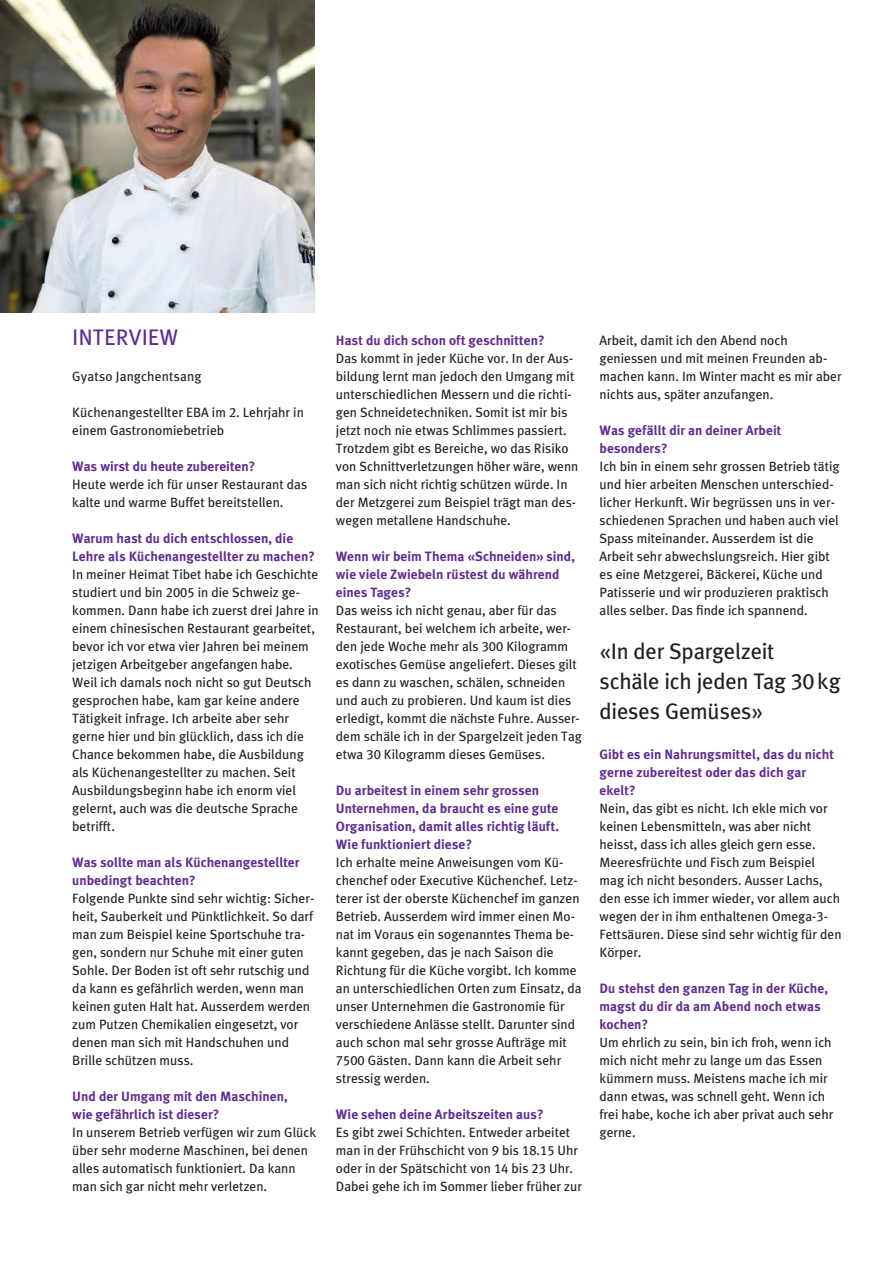
<style>
.page{position:relative;width:893px;height:1263px;background:#fff}
.page>*{position:absolute;margin:0;border:0;box-sizing:border-box;transform-origin:0 0}
.t1{font:22.5px/30px "Meta Mix";letter-spacing:-.01em;color:#231f20}
.t2{font:22.5px "Meta Mix";color:#612d91}
.t3{font:13.5px/18px "Meta Mix";color:#231f20}
.t4{font:700 13.5px/18px "Meta Mix";letter-spacing:.005em;color:#612d91}
</style>
<div class="page">
<img style="left:0;top:0;width:315px;height:313px">
<h1 class="t2" style="left:72px;top:324px;width:108px">INTERVIEW</h1>
<p class="t3" style="left:72px;top:367px;width:131px">Gyatso Jangchentsang</p>
<p class="t3" style="left:72px;top:403px;width:233px">Küchenangestellter EBA im 2. Lehrjahr in einem Gastronomiebetrieb</p>
<p class="t4" style="left:72px;top:457px;width:185px">Was wirst du heute zubereiten?</p>
<p class="t3" style="left:72px;top:475px;width:236px">Heute werde ich für unser Restaurant das kalte und warme Buffet bereitstellen.</p>
<p class="t4" style="left:72px;top:529px;width:244px">Warum hast du dich entschlossen, die<br>Lehre als Küchenangestellter zu machen?</p>
<p class="t3" style="left:72px;top:565px;width:248px">In meiner Heimat Tibet habe ich Geschichte studiert und bin 2005 in die Schweiz ge&shy;kommen. Dann habe ich zuerst drei Jahre in einem chinesischen Restaurant gearbeitet, bevor ich vor etwa vier Jahren bei meinem jetzigen Arbeitgeber angefangen habe.<br>Weil ich damals noch nicht so gut Deutsch gesprochen habe, kam gar keine andere Tätigkeit infrage. Ich arbeite aber sehr gerne hier und bin glücklich, dass ich die Chance bekommen habe, die Ausbildung als Küchenangestellter zu machen. Seit Ausbildungsbeginn habe ich enorm viel gelernt, auch was die deutsche Sprache betrifft.</p>
<p class="t4" style="left:72px;top:853px;width:229px">Was sollte man als Küchenangestellter unbedingt beachten?</p>
<p class="t3" style="left:72px;top:889px;width:243px">Folgende Punkte sind sehr wichtig: Sicher&shy;heit, Sauberkeit und Pünktlichkeit. So darf man zum Beispiel keine Sportschuhe tra&shy;gen, sondern nur Schuhe mit einer guten Sohle. Der Boden ist oft sehr rutschig und da kann es gefährlich werden, wenn man keinen guten Halt hat. Ausserdem werden zum Putzen Chemikalien eingesetzt, vor denen man sich mit Handschuhen und Brille schützen muss.</p>
<p class="t4" style="left:72px;top:1087px;width:217px">Und der Umgang mit den Maschinen, wie gefährlich ist dieser?</p>
<p class="t3" style="left:72px;top:1123px;width:245px">In unserem Betrieb verfügen wir zum Glück über sehr moderne Maschinen, bei denen alles automatisch funktioniert. Da kann man sich gar nicht mehr verletzen.</p>
<p class="t4" style="left:336px;top:331px;width:210px">Hast du dich schon oft geschnitten?</p>
<p class="t3" style="left:336px;top:349px;width:244px">Das kommt in jeder Küche vor. In der Aus&shy;bildung lernt man jedoch den Umgang mit unterschiedlichen Messern und die richti&shy;gen Schneidetechniken. Somit ist mir bis jetzt noch nie etwas Schlimmes passiert.<br>Trotzdem gibt es Bereiche, wo das Risiko von Schnittverletzungen höher wäre, wenn man sich nicht richtig schützen würde. In der Metzgerei zum Beispiel trägt man des&shy;wegen metallene Handschuhe.</p>
<p class="t4" style="left:336px;top:547px;width:241px">Wenn wir beim Thema «Schneiden» sind, wie viele Zwiebeln rüstest du während eines Tages?</p>
<p class="t3" style="left:336px;top:601px;width:247px">Das weiss ich nicht genau, aber für das Restaurant, bei welchem ich arbeite, wer&shy;den jede Woche mehr als 300 Kilogramm exotisches Gemüse angeliefert. Dieses gilt es dann zu waschen, schälen, schneiden und auch zu probieren. Und kaum ist dies erledigt, kommt die nächste Fuhre. Ausser&shy;dem schäle ich in der Spargelzeit jeden Tag etwa 30 Kilogramm dieses Gemüses.</p>
<p class="t4" style="left:336px;top:781px;width:225px">Du arbeitest in einem sehr grossen Unternehmen, da braucht es eine gute Organisation, damit alles richtig läuft.<br>Wie funktioniert diese?</p>
<p class="t3" style="left:336px;top:853px;width:247px">Ich erhalte meine Anweisungen vom Kü&shy;chenchef oder Executive Küchenchef. Letz&shy;terer ist der oberste Küchenchef im ganzen Betrieb. Ausserdem wird immer einen Mo&shy;nat im Voraus ein sogenanntes Thema be&shy;kannt gegeben, das je nach Saison die Richtung für die Küche vorgibt. Ich komme an unterschiedlichen Orten zum Einsatz, da unser Unternehmen die Gastronomie für verschiedene Anlässe stellt. Darunter sind auch schon mal sehr grosse Aufträge mit 7500 Gästen. Dann kann die Arbeit sehr stressig werden.</p>
<p class="t4" style="left:336px;top:1105px;width:209px">Wie sehen deine Arbeitszeiten aus?</p>
<p class="t3" style="left:336px;top:1123px;width:248px">Es gibt zwei Schichten. Entweder arbeitet man in der Frühschicht von 9 bis 18.15 Uhr oder in der Spätschicht von 14 bis 23 Uhr.<br>Dabei gehe ich im Sommer lieber früher zur</p>
<p class="t3" style="left:600px;top:331px;width:244px">Arbeit, damit ich den Abend noch geniessen und mit meinen Freunden ab&shy;machen kann. Im Winter macht es mir aber nichts aus, später anzufangen.</p>
<p class="t4" style="left:600px;top:421px;width:183px">Was gefällt dir an deiner Arbeit besonders?</p>
<p class="t3" style="left:600px;top:457px;width:242px">Ich bin in einem sehr grossen Betrieb tätig und hier arbeiten Menschen unterschied&shy;licher Herkunft. Wir begrüssen uns in ver&shy;schiedenen Sprachen und haben auch viel Spass miteinander. Ausserdem ist die Arbeit sehr abwechslungsreich. Hier gibt es eine Metzgerei, Bäckerei, Küche und Patisserie und wir produzieren praktisch alles selber. Das finde ich spannend.</p>
<h1 class="t1" style="left:600px;top:636px;width:243px">«In der Spargelzeit<br>schäle ich jeden Tag 30kg dieses Gemüses»</h1>
<p class="t4" style="left:600px;top:745px;width:236px">Gibt es ein Nahrungsmittel, das du nicht gerne zubereitest oder das dich gar ekelt?</p>
<p class="t3" style="left:600px;top:799px;width:244px">Nein, das gibt es nicht. Ich ekle mich vor keinen Lebensmitteln, was aber nicht heisst, dass ich alles gleich gern esse.<br>Meeresfrüchte und Fisch zum Beispiel mag ich nicht besonders. Ausser Lachs, den esse ich immer wieder, vor allem auch wegen der in ihm enthaltenen Omega--3- Fettsäuren. Diese sind sehr wichtig für den Körper.</p>
<p class="t4" style="left:600px;top:979px;width:230px">Du stehst den ganzen Tag in der Küche, magst du dir da am Abend noch etwas kochen?</p>
<p class="t3" style="left:600px;top:1033px;width:235px">Um ehrlich zu sein, bin ich froh, wenn ich mich nicht mehr zu lange um das Essen kümmern muss. Meistens mache ich mir dann etwas, was schnell geht. Wenn ich frei habe, koche ich aber privat auch sehr gerne.</p>
</div>
